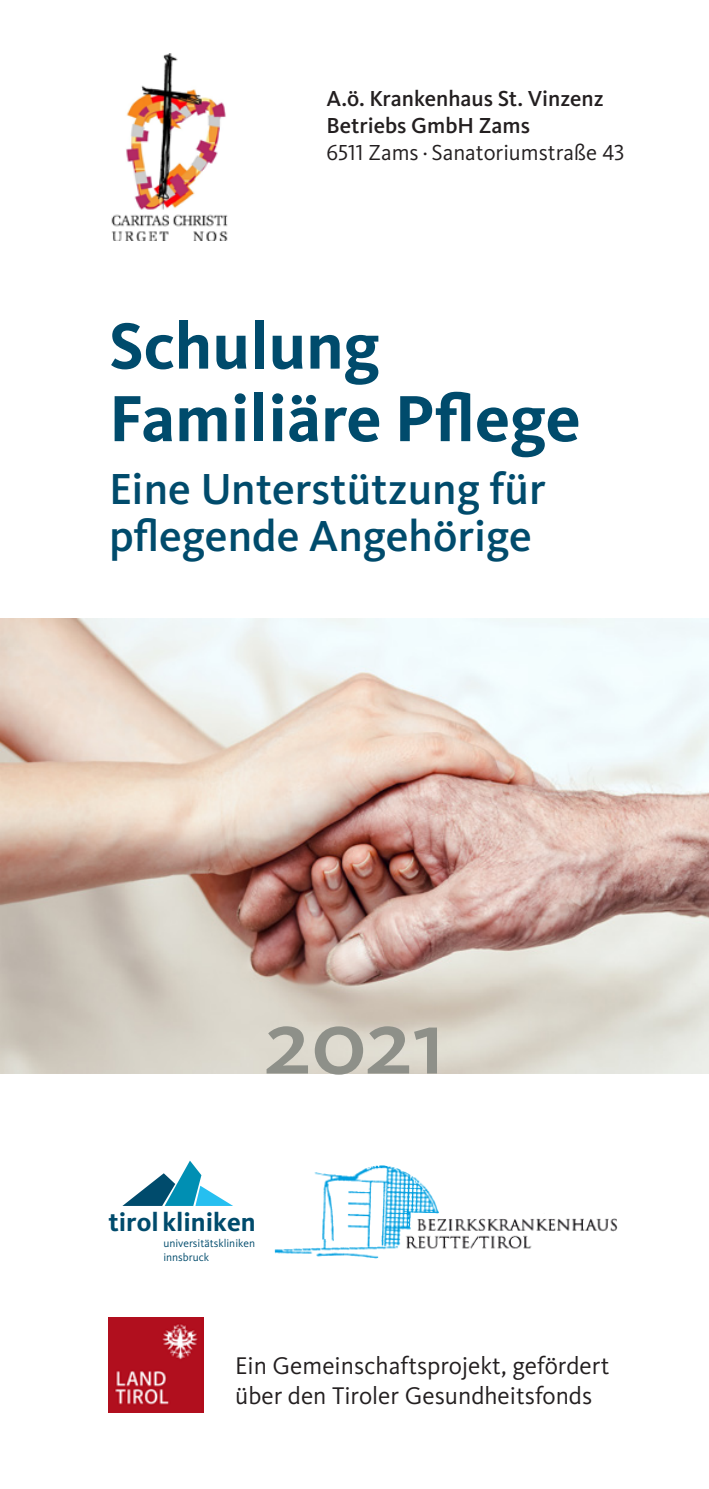
<style>
.page{position:relative;width:709px;height:1489px;background:#fff}
.page>*{position:absolute;margin:0;border:0;box-sizing:border-box;transform-origin:0 0}
.t1{font:500 95px "Kievit Pro";color:#8e9089}
.t2{font:700 67.5px "Kievit Pro";color:#004b6c}
.t3{font:500 45px/47.5px "Kievit Pro";color:#004b6c}
.t4{font:700 26.75px "Kievit Pro";color:#004b6c}
.t5{font:25px/30px "Kievit Pro";color:#231f20}
.t6{font:500 22.5px/27px "Kievit Pro";color:#231f20}
.t7{font:11.25px/13.8px "Kievit Pro";color:#004b6c}
.s1{font-weight:400}
</style>
<div class="page">
<svg style="left:123px;top:1160px;width:109px;height:45px"></svg>
<img style="left:111px;top:54px;width:117px;height:186px">
<img style="left:0;top:618px;width:709px;height:455px">
<img style="left:108px;top:1317px;width:96px;height:95px">
<img style="left:274px;top:1165px;width:344px;height:94px">
<p class="t6" style="left:326px;top:85px;width:300px">A.ö. Krankenhaus St. Vinzenz<br>Betriebs GmbH Zams<br><span class="s1">6511 Zams⋅Sanatoriumstraße 43</span></p>
<p class="t2" style="left:109px;top:305px;width:272px">Schulung</p>
<p class="t2" style="left:109px;top:378px;width:473px">Familiäre Pflege</p>
<p class="t3" style="left:109px;top:464px;width:438px">Eine Unterstützung für pflegende Angehörige</p>
<p class="t1" style="left:264px;top:984px;width:182px">2021</p>
<p class="t4" style="left:108px;top:1206px;width:149px">tirol kliniken</p>
<p class="t7" style="left:163px;top:1236px;width:93px">universitätskliniken innsbruck</p>
<p class="t5" style="left:235px;top:1349px;width:376px">Ein Gemeinschaftsprojekt, gefördert über den Tiroler Gesundheitsfonds</p>
</div>
